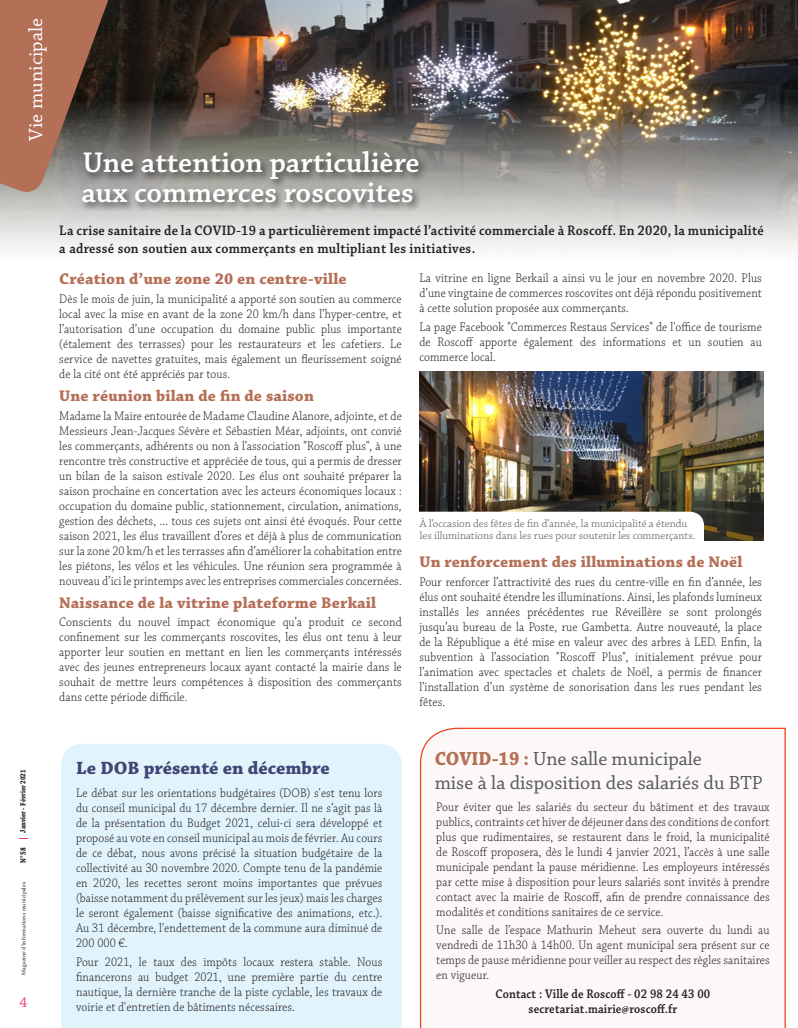
<style>
.page{position:relative;width:798px;height:1028px;background:#fff}
.page>*{position:absolute;margin:0;border:0;box-sizing:border-box;transform-origin:0 0}
.t1{font:600 30px/30px "Chaparral Pro";color:#fff}
.t2{font:20px/24px "Chaparral Pro";color:#57585a}
.t3{font:20px "Chaparral Pro";letter-spacing:.005em;color:#fff}
.t4{font:700 18.75px "Chaparral Pro";color:#414574}
.t5{font:700 16.25px "Chaparral Pro";letter-spacing:.01em;color:#b46f57}
.t6{font:15px "Chaparral Pro";color:#ef377f}
.t7{font:600 14.5px/17.5px "Chaparral Pro";letter-spacing:.02em;color:#231f20;scale:.93 1}
.t8{font:300 13.12px/15px "Chaparral Pro";letter-spacing:.01em;color:#231f20;text-align:justify;scale:.9 1}
.t9{font:600 13.12px/15px "Chaparral Pro";letter-spacing:.01em;color:#231f20;text-align:center;scale:.9 1}
.t10{font:300 11.25px/12.5px "Chaparral Pro";color:#57585a}
.t11{font:700 8.25px "Chaparral Pro";color:#231f20;scale:.8 1}
.t12{font:700 7.75px "Chaparral Pro";color:#231f20;scale:.8 1}
.t13{font:5.75px "Chaparral Pro";letter-spacing:.02em;color:#231f20}
.s1{font-weight:700;color:#b46f57}
</style>
<div class="page">
<img style="left:0;top:0;width:797px;height:390px">
<div style="left:61px;top:744px;width:340px;height:284px;background:#e1f4fc"></div>
<svg style="left:0;top:0;width:121px;height:197px;background:#8f6251"></svg>
<div style="left:80px;top:148px;width:348px;height:65px;background:#231f20;opacity:.75"></div>
<img style="left:419px;top:371px;width:344px;height:170px">
<svg style="left:419px;top:511px;width:284px;height:30px"></svg>
<svg style="left:419px;top:727px;width:367px;height:301px"></svg>
<h2 class="t3" style="left:25px;top:141px;width:125px;rotate:-90deg">Vie municipale</h2>
<h1 class="t1" style="left:81px;top:148px;width:339px">Une attention particulière aux commerces roscovites</h1>
<p class="t7" style="left:59px;top:222px;width:758px">La crise sanitaire de la COVID-19 a particulièrement impacté l’activité commerciale à Roscoff. En 2020, la municipalité a adressé son soutien aux commerçants en multipliant les initiatives.</p>
<p class="t5" style="left:59px;top:270px;width:289px">Création d’une zone 20 en centre-ville</p>
<p class="t8" style="left:59px;top:292px;width:382px">Dès le mois de juin, la municipalité a apporté son soutien au commerce local avec la mise en avant de la zone 20 km/h dans l’hyper-centre, et l’autorisation d’une occupation du domaine public plus importante (étalement des terrasses) pour les restaurateurs et les cafetiers. Le service de navettes gratuites, mais également un fleurissement soigné de la cité ont été appréciés par tous.</p>
<p class="t5" style="left:59px;top:386px;width:256px">Une réunion bilan de fin de saison</p>
<p class="t8" style="left:59px;top:408px;width:382px">Madame la Maire entourée de Madame Claudine Alanore, adjointe, et de Messieurs Jean-Jacques Sévère et Sébastien Méar, adjoints, ont convié les commerçants, adhérents ou non à l’association "Roscoff plus", à une rencontre très constructive et appréciée de tous, qui a permis de dresser un bilan de la saison estivale 2020. Les élus ont souhaité préparer la saison prochaine en concertation avec les acteurs économiques locaux : occupation du domaine public, stationnement, circulation, animations, gestion des déchets, … tous ces sujets ont ainsi été évoqués. Pour cette saison 2021, les élus travaillent d’ores et déjà à plus de communication sur la zone 20 km/h et les terrasses afin d’améliorer la cohabitation entre les piétons, les vélos et les véhicules. Une réunion sera programmée à nouveau d’ici le printemps avec les entreprises commerciales concernées.</p>
<p class="t5" style="left:59px;top:593px;width:318px">Naissance de la vitrine plateforme Berkail</p>
<p class="t8" style="left:59px;top:615px;width:382px">Conscients du nouvel impact économique qu’a produit ce second confinement sur les commerçants roscovites, les élus ont tenu à leur apporter leur soutien en mettant en lien les commerçants intéressés avec des jeunes entrepreneurs locaux ayant contacté la mairie dans le souhait de mettre leurs compétences à disposition des commerçants dans cette période difficile.</p>
<p class="t8" style="left:419px;top:271px;width:382px">La vitrine en ligne Berkail a ainsi vu le jour en novembre 2020. Plus d’une vingtaine de commerces roscovites ont déjà répondu positivement à cette solution proposée aux commerçants.</p>
<p class="t8" style="left:419px;top:319px;width:382px">La page Facebook "Commerces Restaus Services" de l'office de tourisme de Roscoff apporte également des informations et un soutien au commerce local.</p>
<p class="t10" style="left:420px;top:517px;width:277px">À l’occasion des fêtes de fin d’année, la municipalité a étendu les illuminations dans les rues pour soutenir les commerçants.</p>
<p class="t5" style="left:419px;top:552px;width:324px">Un renforcement des illuminations de Noël</p>
<p class="t8" style="left:419px;top:574px;width:382px">Pour renforcer l’attractivité des rues du centre-ville en fin d’année, les élus ont souhaité étendre les illuminations. Ainsi, les plafonds lumineux installés les années précédentes rue Réveillère se sont prolongés jusqu’au bureau de la Poste, rue Gambetta. Autre nouveauté, la place de la République a été mise en valeur avec des arbres à LED. Enfin, la subvention à l’association "Roscoff Plus", initialement prévue pour l’animation avec spectacles et chalets de Noël, a permis de financer l’installation d’un système de sonorisation dans les rues pendant les fêtes.</p>
<p class="t12" style="left:19px;top:832px;width:80px;rotate:-90deg">Janvier - Février 2021</p>
<p class="t11" style="left:18px;top:863px;width:21px;rotate:-90deg">N°58</p>
<p class="t13" style="left:20px;top:974px;width:94px;rotate:-90deg">Magazine d’informations municipales</p>
<p class="t6" style="left:19px;top:993px;width:9px">4</p>
<h3 class="t4" style="left:76px;top:756px;width:255px">Le DOB présenté en décembre</h3>
<p class="t8" style="left:76px;top:786px;width:342px">Le débat sur les orientations budgétaires (DOB) s'est tenu lors du conseil municipal du 17 décembre dernier. Il ne s’agit pas là de la présentation du Budget 2021, celui-ci sera développé et proposé au vote en conseil municipal au mois de février. Au cours de ce débat, nous avons précisé la situation budgétaire de la collectivité au 30 novembre 2020. Compte tenu de la pandémie en 2020, les recettes seront moins importantes que prévues (baisse notamment du prélèvement sur les jeux) mais les charges le seront également (baisse significative des animations, etc.).<br>Au 31 décembre, l'endettement de la commune aura diminué de 200 000 €.</p>
<p class="t8" style="left:76px;top:955px;width:342px">Pour 2021, le taux des impôts locaux restera stable. Nous financerons au budget 2021, une première partie du centre nautique, la dernière tranche de la piste cyclable, les travaux de voirie et d'entretien de bâtiments nécessaires.</p>
<h2 class="t2" style="left:434px;top:747px;width:329px"><span class="s1">COVID-19 :</span> Une salle municipale<br>mise à la disposition des salariés du BTP</h2>
<p class="t8" style="left:436px;top:799px;width:372px">Pour éviter que les salariés du secteur du bâtiment et des travaux publics, contraints cet hiver de déjeuner dans des conditions de confort plus que rudimentaires, se restaurent dans le froid, la municipalité de Roscoff proposera, dès le lundi 4 janvier 2021, l’accès à une salle municipale pendant la pause méridienne. Les employeurs intéressés par cette mise à disposition pour leurs salariés sont invités à prendre contact avec la mairie de Roscoff, afin de prendre connaissance des modalités et conditions sanitaires de ce service.</p>
<p class="t8" style="left:436px;top:923px;width:372px">Une salle de l’espace Mathurin Meheut sera ouverte du lundi au vendredi de 11h30 à 14h00. Un agent municipal sera présent sur ce temps de pause méridienne pour veiller au respect des règles sanitaires en vigueur.</p>
<p class="t9" style="left:495px;top:986px;width:240px">Contact : Ville de Roscoff - 02 98 24 43 00 secretariat.mairie@roscoff.fr</p>
</div>
